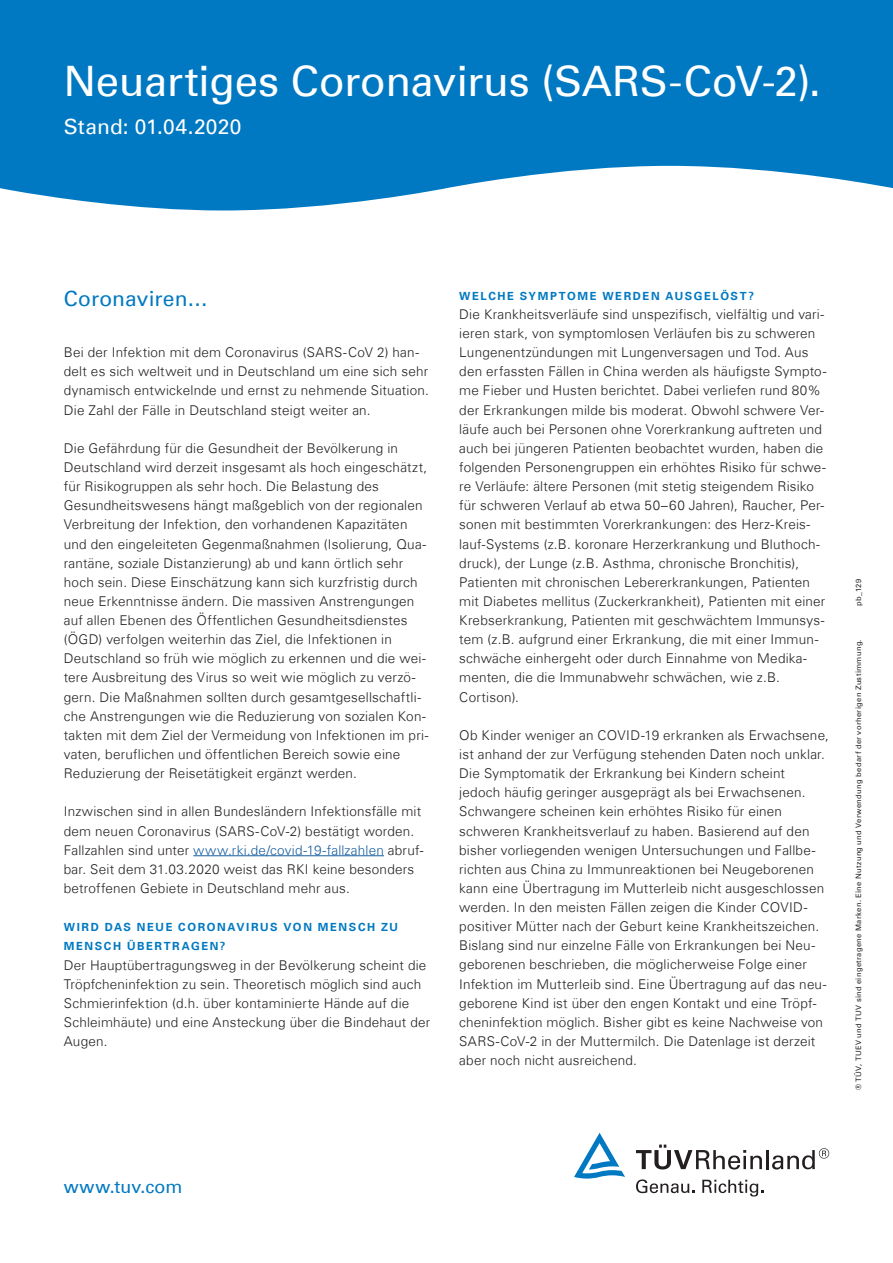
<style>
.page{position:relative;width:893px;height:1263px;background:#fff}
.page>*{position:absolute;margin:0;border:0;box-sizing:border-box;transform-origin:0 0}
.t1{font:42px "Univers Com 55 Roman";letter-spacing:-.01em;color:#fff}
.t2{font:21px "Univers Com 55 Roman";letter-spacing:.01em;color:#fff}
.t3{font:21px "Univers Com 55 Roman";letter-spacing:.005em;color:#0079c2}
.t4{font:18px "Univers Com 55 Roman";letter-spacing:.01em;color:#0079c2}
.t5{font:300 13.5px/19.2px "Univers Com 45";letter-spacing:.015em;color:#231f20}
.t6{font:700 11.25px/19.2px "Univers Com 65";letter-spacing:.145em;color:#0079c2}
.t7{font:7.5px "Univers Com 55 Roman";letter-spacing:.05em;color:#231f20}
.s1{color:#175d9e}
</style>
<div class="page">
<svg style="left:636px;top:1144px;width:126px;height:25px"></svg>
<hr style="left:766px;top:1150px;width:3px;height:19px;background:#231f20">
<svg style="left:772px;top:1148px;width:57px;height:21px"></svg>
<svg style="left:636px;top:1179px;width:58px;height:14px"></svg>
<svg style="left:702px;top:1180px;width:61px;height:16px"></svg>
<svg style="left:574px;top:1133px;width:51px;height:45px"></svg>
<hr style="left:193px;top:855px;width:191px;height:1px;background:#175d9e">
<svg style="left:0;top:0;width:893px;height:210px;fill:#0079c2"></svg>
<h1 class="t1" style="left:64px;top:55px;width:758px">Neuartiges Coronavirus (SARS-CoV-2).</h1>
<h2 class="t2" style="left:64px;top:114px;width:179px">Stand: 01.04.2020</h2>
<h2 class="t3" style="left:64px;top:286px;width:146px">Coronaviren…</h2>
<p class="t5" style="left:64px;top:343px;width:367px">Bei der Infektion mit dem Coronavirus (SARS-CoV 2) han&shy;delt es sich weltweit und in Deutschland um eine sich sehr dynamisch entwickelnde und ernst zu nehmende Situation.<br>Die Zahl der Fälle in Deutschland steigt weiter an.</p>
<p class="t5" style="left:64px;top:438px;width:366px">Die Gefährdung für die Gesundheit der Bevölkerung in Deutschland wird derzeit insgesamt als hoch eingeschätzt, für Risikogruppen als sehr hoch. Die Belastung des Gesundheitswesens hängt maßgeblich von der regionalen Verbreitung der Infektion, den vorhandenen Kapazitäten und den eingeleiteten Gegenmaßnahmen (Isolierung, Qua&shy;rantäne, soziale Distanzierung) ab und kann örtlich sehr hoch sein. Diese Einschätzung kann sich kurzfristig durch neue Erkenntnisse ändern. Die massiven Anstrengungen auf allen Ebenen des Öffentlichen Gesundheitsdienstes (ÖGD) verfolgen weiterhin das Ziel, die Infektionen in Deutschland so früh wie möglich zu erkennen und die wei&shy;tere Ausbreitung des Virus so weit wie möglich zu verzö&shy;gern. Die Maßnahmen sollten durch gesamtgesellschaftli&shy;che Anstrengungen wie die Reduzierung von sozialen Kon&shy;takten mit dem Ziel der Vermeidung von Infektionen im pri&shy;vaten, beruflichen und öffentlichen Bereich sowie eine Reduzierung der Reisetätigkeit ergänzt werden.</p>
<p class="t5" style="left:64px;top:802px;width:361px">Inzwischen sind in allen Bundesländern Infektionsfälle mit dem neuen Coronavirus (SARS-CoV-2) bestätigt worden.<br>Fallzahlen sind unter <span class="s1">www.rki.de/covid-19-fallzahlen</span> abruf&shy;bar. Seit dem 31.03.2020 weist das RKI keine besonders betroffenen Gebiete in Deutschland mehr aus.</p>
<p class="t6" style="left:64px;top:918px;width:336px">WIRD DAS NEUE CORONAVIRUS VON MENSCH ZU<br>MENSCH ÜBERTRAGEN?</p>
<p class="t5" style="left:64px;top:955px;width:368px">Der Hauptübertragungsweg in der Bevölkerung scheint die Tröpfcheninfektion zu sein. Theoretisch möglich sind auch Schmierinfektion (d.h. über kontaminierte Hände auf die Schleimhäute) und eine Ansteckung über die Bindehaut der Augen.</p>
<p class="t6" style="left:459px;top:286px;width:296px">WELCHE SYMPTOME WERDEN AUSGELÖST?</p>
<p class="t5" style="left:459px;top:304px;width:369px">Die Krankheitsverläufe sind unspezifisch, vielfältig und vari&shy;ieren stark, von symptomlosen Verläufen bis zu schweren Lungenentzündungen mit Lungenversagen und Tod. Aus den erfassten Fällen in China werden als häufigste Sympto&shy;me Fieber und Husten berichtet. Dabei verliefen rund 80% der Erkrankungen milde bis moderat. Obwohl schwere Ver&shy;läufe auch bei Personen ohne Vorerkrankung auftreten und auch bei jüngeren Patienten beobachtet wurden, haben die folgenden Personengruppen ein erhöhtes Risiko für schwe&shy;re Verläufe: ältere Personen (mit stetig steigendem Risiko für schweren Verlauf ab etwa 50–60 Jahren), Raucher, Per&shy;sonen mit bestimmten Vorerkrankungen: des Herz-Kreis&shy;lauf-Systems (z.B. koronare Herzerkrankung und Bluthoch&shy;druck), der Lunge (z.B. Asthma, chronische Bronchitis), Patienten mit chronischen Lebererkrankungen, Patienten mit Diabetes mellitus (Zuckerkrankheit), Patienten mit einer Krebserkrankung, Patienten mit geschwächtem Immunsys&shy;tem (z.B. aufgrund einer Erkrankung, die mit einer Immun&shy;schwäche einhergeht oder durch Einnahme von Medika&shy;menten, die die Immunabwehr schwächen, wie z.B.<br>Cortison).</p>
<p class="t5" style="left:459px;top:725px;width:371px">Ob Kinder weniger an COVID-19 erkranken als Erwachsene, ist anhand der zur Verfügung stehenden Daten noch unklar.<br>Die Symptomatik der Erkrankung bei Kindern scheint jedoch häufig geringer ausgeprägt als bei Erwachsenen.<br>Schwangere scheinen kein erhöhtes Risiko für einen schweren Krankheitsverlauf zu haben. Basierend auf den bisher vorliegenden wenigen Untersuchungen und Fallbe&shy;richten aus China zu Immunreaktionen bei Neugeborenen kann eine Übertragung im Mutterleib nicht ausgeschlossen werden. In den meisten Fällen zeigen die Kinder COVID&shy;positiver Mütter nach der Geburt keine Krankheitszeichen.<br>Bislang sind nur einzelne Fälle von Erkrankungen bei Neu&shy;geborenen beschrieben, die möglicherweise Folge einer Infektion im Mutterleib sind. Eine Übertragung auf das neu&shy;geborene Kind ist über den engen Kontakt und eine Tröpf&shy;cheninfektion möglich. Bisher gibt es keine Nachweise von SARS-CoV-2 in der Muttermilch. Die Datenlage ist derzeit aber noch nicht ausreichend.</p>
<p class="t7" style="left:854px;top:606px;width:28px;rotate:-90deg">pb_129</p>
<p class="t7" style="left:854px;top:1090px;width:452px;rotate:-90deg">® TÜV, TUEV und TUV sind eingetragene Marken. Eine Nutzung und Verwendung bedarf der vorherigen Zustimmung.</p>
<h3 class="t4" style="left:64px;top:1175px;width:120px">www.tuv.com</h3>
</div>
